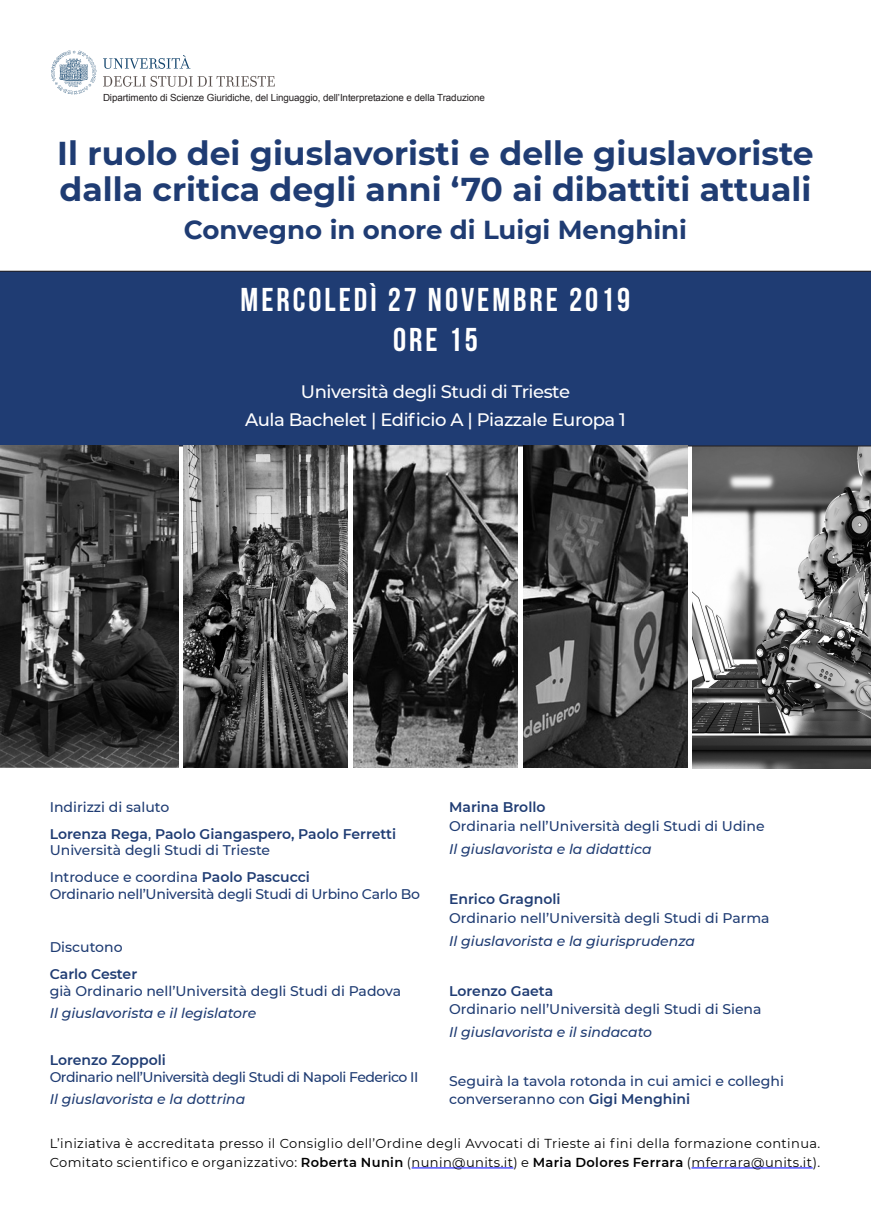
<style>
.page{position:relative;width:871px;height:1219px;background:#fff}
.page>*{position:absolute;margin:0;border:0;box-sizing:border-box;transform-origin:0 0}
.t1{font:700 33px/36px "Montserrat";color:#1f3c73}
.t2{font:700 33px "Bebas Neue";letter-spacing:.09em;color:#fff}
.t3{font:700 26px "Montserrat";color:#1f3c73}
.t4{font:500 18px "Montserrat";letter-spacing:-.025em;color:#fff}
.t5{font:500 14px/18.6px "Montserrat";color:#1f3c73}
.t6{font:italic 500 14px "Montserrat";color:#1f3c73}
.t7{font:500 14px/16.6px "Montserrat";letter-spacing:-.02em;color:#1f3c73}
.t8{font:600 14px/16.6px "Montserrat";color:#1f3c73}
.t9{font:500 14px/17.3px "Montserrat";letter-spacing:-.035em;color:#1f3c73}
.t10{font:13px "Montserrat";letter-spacing:.03em;color:#000}
.t11{font:9.8px "Arial";letter-spacing:-.01em;color:#231f20}
.s1{font-weight:600}
.s2{font-weight:500}
</style>
<div class="page">
<img style="left:692px;top:446px;width:178px;height:322px">
<div style="left:0;top:271px;width:870px;height:175px;background:#1f3c73"></div>
<img style="left:184px;top:445px;width:164px;height:322px">
<img style="left:0;top:445px;width:178px;height:322px">
<img style="left:353px;top:445px;width:164px;height:322px">
<img style="left:523px;top:445px;width:164px;height:322px">
<svg style="left:51px;top:51px;width:45px;height:43px"></svg>
<svg style="left:103px;top:55px;width:87px;height:14px"></svg>
<svg style="left:103px;top:76px;width:172px;height:11px"></svg>
<hr style="left:411px;top:1168px;width:102px;height:1px;background:#00f">
<hr style="left:691px;top:1168px;width:121px;height:1px;background:#00f">
<p class="t11" style="left:103px;top:91px;width:383px">Dipartimento di Scienze Giuridiche, del Linguaggio, dell’Interpretazione e della Traduzione</p>
<p class="t1" style="left:57px;top:133px;width:757px">Il ruolo dei giuslavoristi e delle giuslavoriste dalla critica degli anni ‘70 ai dibattiti attuali</p>
<p class="t3" style="left:184px;top:211px;width:504px">Convegno in onore di Luigi Menghini</p>
<p class="t2" style="left:240px;top:282px;width:391px">MERCOLEDÌ 27 NOVEMBRE 2019</p>
<p class="t2" style="left:393px;top:322px;width:86px">ORE 15</p>
<p class="t4" style="left:301px;top:379px;width:270px">Università degli Studi di Trieste</p>
<p class="t4" style="left:245px;top:407px;width:382px">Aula Bachelet | Edificio A | Piazzale Europa 1</p>
<p class="t5" style="left:449px;top:797px;width:317px"><span class="s1">Marina Brollo<br></span>Ordinaria nell’Università degli Studi di Udine</p>
<p class="t6" style="left:449px;top:839px;width:204px">Il giuslavorista e la didattica</p>
<p class="t5" style="left:449px;top:889px;width:322px"><span class="s1">Enrico Gragnoli<br></span>Ordinario nell’Università degli Studi di Parma</p>
<p class="t6" style="left:449px;top:931px;width:247px">Il giuslavorista e la giurisprudenza</p>
<p class="t5" style="left:449px;top:981px;width:314px"><span class="s1">Lorenzo Gaeta<br></span>Ordinario nell’Università degli Studi di Siena</p>
<p class="t6" style="left:449px;top:1022px;width:204px">Il giuslavorista e il sindacato</p>
<p class="t5" style="left:449px;top:1071px;width:336px;line-height:17.9px">Seguirà la tavola rotonda in cui amici e colleghi converseranno con <span class="s1">Gigi Menghini</span></p>
<p class="t10" style="left:50px;top:1134px;width:771px">L’iniziativa è accreditata presso il Consiglio dell’Ordine degli Avvocati di Trieste ai fini della formazione continua.</p>
<p class="t10" style="left:50px;top:1153px;width:771px">Comitato scientifico e organizzativo: <span class="s1">Roberta Nunin</span> (nunin@units.it) e <span class="s1">Maria Dolores Ferrara</span> (mferrara@units.it).</p>
<p class="t5" style="left:50px;top:797px;width:121px">Indirizzi di saluto</p>
<p class="t8" style="left:50px;top:825px;width:348px">Lorenza Rega<span class="s2">,</span> Paolo Giangaspero, Paolo Ferretti<br><span class="s2">Università degli Studi di Trieste</span></p>
<p class="t7" style="left:50px;top:868px;width:372px">Introduce e coordina <span class="s1">Paolo Pascucci<br></span>Ordinario nell’Università degli Studi di Urbino Carlo Bo</p>
<p class="t5" style="left:50px;top:937px;width:74px">Discutono</p>
<p class="t5" style="left:50px;top:965px;width:353px;line-height:17.3px"><span class="s1">Carlo Cester<br></span>già Ordinario nell’Università degli Studi di Padova</p>
<p class="t6" style="left:50px;top:1003px;width:208px">Il giuslavorista e il legislatore</p>
<p class="t9" style="left:50px;top:1051px;width:370px"><span class="s1">Lorenzo Zoppoli<br></span>Ordinario nell’Università degli Studi di Napoli Federico II</p>
<p class="t6" style="left:50px;top:1089px;width:197px">Il giuslavorista e la dottrina</p>
</div>
